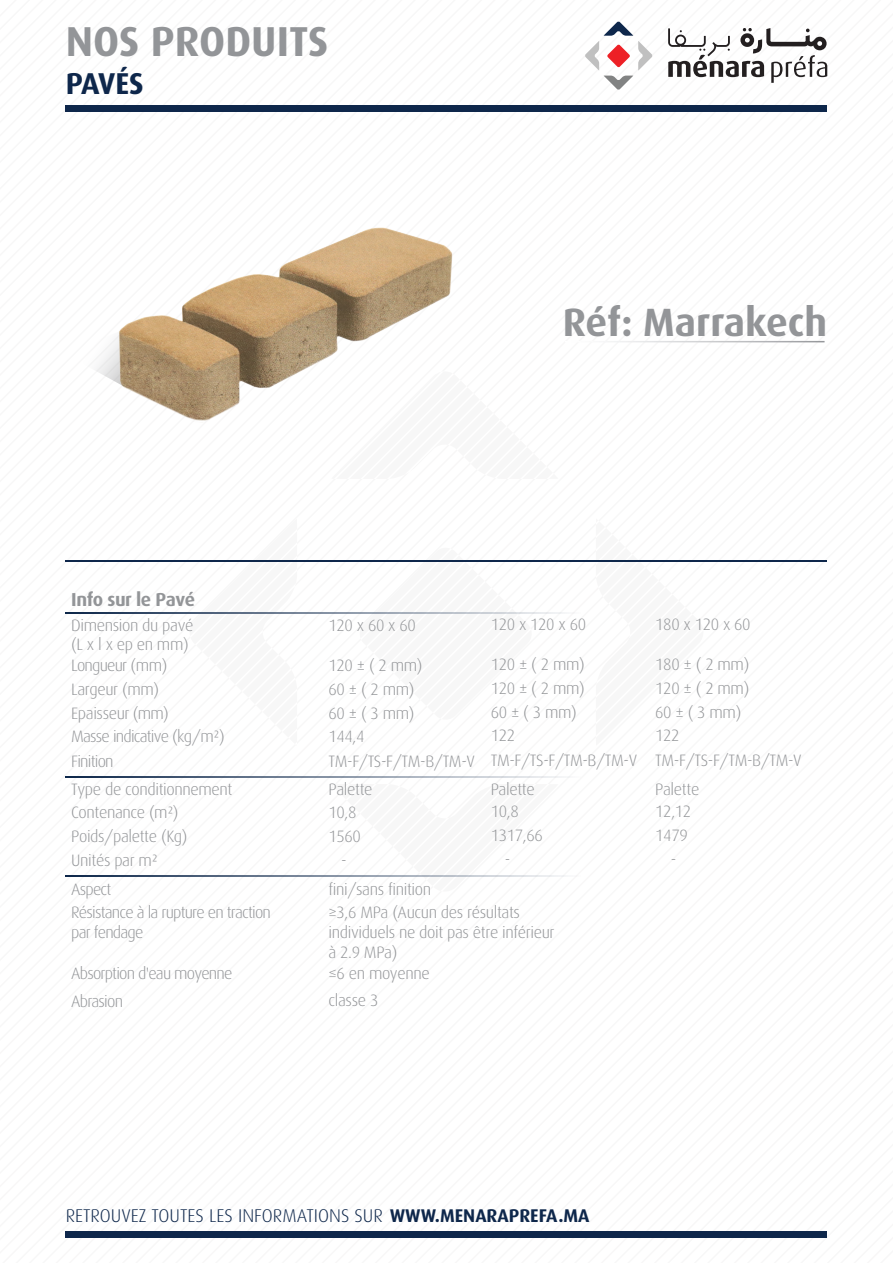
<style>
.page{position:relative;width:893px;height:1263px;background:#fff}
.page>*{position:absolute;margin:0;border:0;box-sizing:border-box;transform-origin:0 0}
.t1{font:700 41.85px "Dax";color:#939598}
.t2{font:700 39.45px "Dax";color:#939598}
.t3{font:700 30.15px "Dax";letter-spacing:-.02em;color:#0e274b}
.t4{font:700 18.75px "Dax";letter-spacing:-.025em;color:#939598}
.t5{font:300 18.45px "Dax";color:#0e274b}
.t6{font:300 16.5px/24px "Dax";letter-spacing:-.025em;color:#939598}
.t7{font:300 16.5px/23.1px "Dax";letter-spacing:-.05em;color:#939598}
.s1{font-weight:700}
</style>
<div class="page">
<div style="left:66px;top:105px;width:761px;height:7px;background:#0e274b"></div>
<svg style="left:668px;top:28px;width:159px;height:55px"></svg>
<svg style="left:585px;top:21px;width:67px;height:69px"></svg>
<div style="left:66px;top:1231px;width:761px;height:7px;background:#0e274b"></div>
<hr style="left:66px;top:560px;width:761px;height:1px;background:#0e274b">
<svg style="left:65px;top:340px;width:639px;height:537px"></svg>
<img style="left:114px;top:227px;width:343px;height:213px">
<svg style="left:66px;top:612px;width:514px;height:1px"></svg>
<svg style="left:65px;top:776px;width:515px;height:1px"></svg>
<svg style="left:65px;top:875px;width:515px;height:1px"></svg>
<h1 class="t1" style="left:66px;top:17px;width:264px">NOS PRODUITS</h1>
<h3 class="t3" style="left:66px;top:66px;width:80px">PAVÉS</h3>
<p class="t4" style="left:71px;top:589px;width:125px">Info sur le Pavé</p>
<h2 class="t2" style="left:563px;top:300px;width:266px">Réf: Marrakech</h2>
<p class="t6" style="left:71px;top:613px;width:124px">Dimension du pavé</p>
<p class="t6" style="left:491px;top:613px;width:97px">120 x 120 x 60</p>
<p class="t6" style="left:491px;top:653px;width:148px">120 ± ( 2 mm)<br>120 ± ( 2 mm)<br>60 ± ( 3 mm)<br>122<br>TM-F/TS-F/TM-B/TM-V</p>
<p class="t6" style="left:491px;top:777px;width:46px">Palette</p>
<p class="t6" style="left:491px;top:800px;width:30px">10,8</p>
<p class="t6" style="left:491px;top:823px;width:54px">1317,66</p>
<p class="t6" style="left:505px;top:848px;width:7px">-</p>
<p class="t6" style="left:328px;top:613px;width:89px">120 x 60 x 60</p>
<p class="t6" style="left:71px;top:633px;width:119px">(L x l x ep en mm)</p>
<p class="t7" style="left:71px;top:654px;width:98px">Longueur (mm)</p>
<p class="t6" style="left:328px;top:653px;width:96px">120 ± ( 2 mm)</p>
<p class="t6" style="left:71px;top:677px;width:89px">Largeur (mm)</p>
<p class="t6" style="left:328px;top:677px;width:88px">60 ± ( 2 mm)</p>
<p class="t7" style="left:71px;top:701px;width:155px">Epaisseur (mm)<br>Masse indicative (kg/m²)</p>
<p class="t6" style="left:328px;top:701px;width:88px;line-height:23.4px">60 ± ( 3 mm)<br>144,4</p>
<p class="t7" style="left:71px;top:749px;width:44px">Finition</p>
<p class="t6" style="left:328px;top:749px;width:148px">TM-F/TS-F/TM-B/TM-V</p>
<p class="t6" style="left:71px;top:778px;width:163px">Type de conditionnement</p>
<p class="t6" style="left:328px;top:778px;width:46px">Palette</p>
<p class="t6" style="left:71px;top:800px;width:109px">Contenance (m²)</p>
<p class="t6" style="left:328px;top:800px;width:30px">10,8</p>
<p class="t6" style="left:71px;top:824px;width:118px">Poids/palette (Kg)</p>
<p class="t6" style="left:328px;top:824px;width:34px">1560</p>
<p class="t6" style="left:71px;top:848px;width:88px">Unités par m²</p>
<p class="t6" style="left:341px;top:848px;width:7px">-</p>
<p class="t7" style="left:71px;top:878px;width:201px">Aspect<br>Résistance à la rupture en traction</p>
<p class="t7" style="left:71px;top:920px;width:74px">par fendage</p>
<p class="t6" style="left:328px;top:877px;width:193px;line-height:23.4px">fini/sans finition<br>≥3,6 MPa (Aucun des résultats</p>
<p class="t6" style="left:328px;top:922px;width:228px;line-height:20.5px">individuels ne doit pas être inférieur à 2.9 MPa)<br>≤6 en moyenne</p>
<p class="t6" style="left:328px;top:989px;width:51px">classe 3</p>
<p class="t7" style="left:71px;top:962px;width:163px">Absorption d'eau moyenne</p>
<p class="t7" style="left:71px;top:990px;width:53px">Abrasion</p>
<p class="t6" style="left:655px;top:613px;width:97px">180 x 120 x 60</p>
<p class="t6" style="left:655px;top:653px;width:148px">180 ± ( 2 mm)<br>120 ± ( 2 mm)<br>60 ± ( 3 mm)<br>122<br>TM-F/TS-F/TM-B/TM-V</p>
<p class="t6" style="left:655px;top:777px;width:46px">Palette</p>
<p class="t6" style="left:655px;top:800px;width:38px">12,12</p>
<p class="t6" style="left:655px;top:823px;width:34px">1479</p>
<p class="t6" style="left:671px;top:848px;width:7px">-</p>
<p class="t5" style="left:66px;top:1205px;width:525px">RETROUVEZ TOUTES LES INFORMATIONS SUR <span class="s1">WWW.MENARAPREFA.MA</span></p>
</div>
